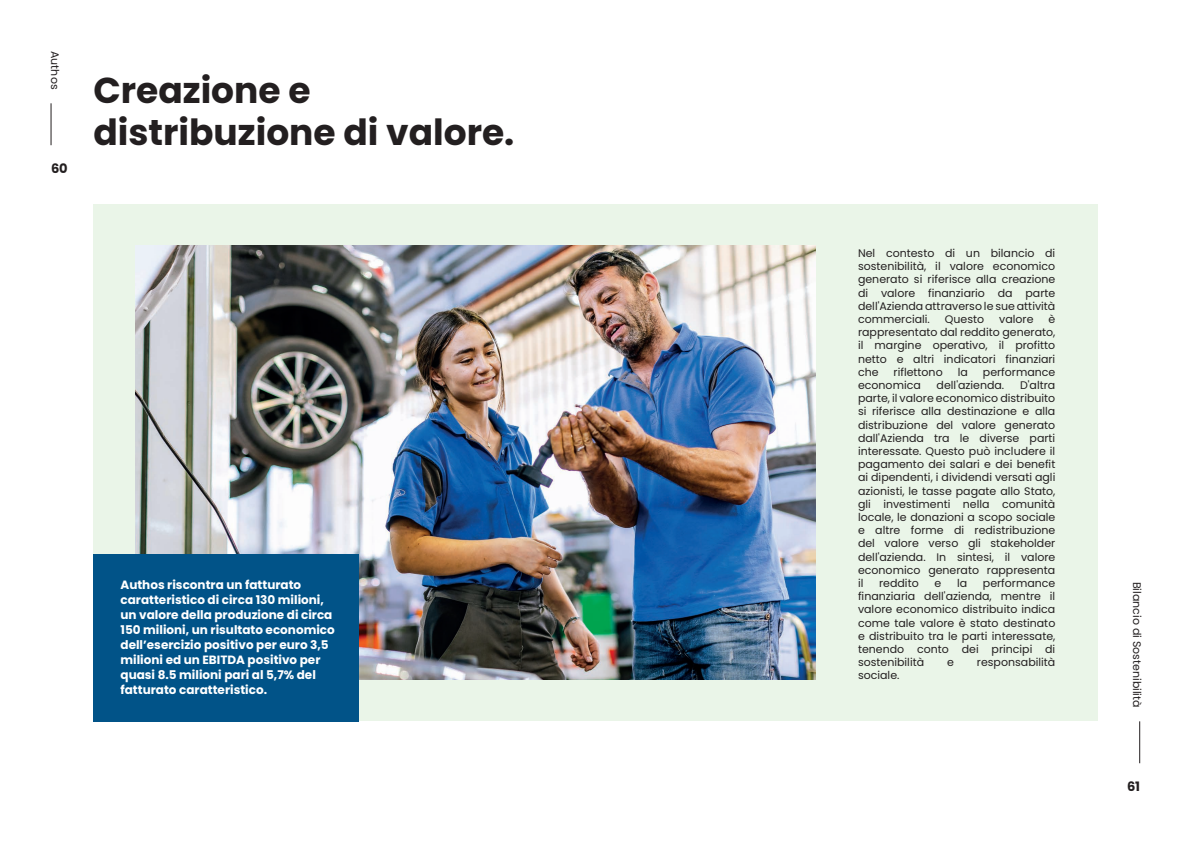
<style>
.page{position:relative;width:1191px;height:842px;background:#fff}
.page>*{position:absolute;margin:0;border:0;box-sizing:border-box;transform-origin:0 0}
.t1{font:700 36px/42px "Poppins";color:#231f20}
.t2{font:700 13px "Poppins";color:#231f20}
.t3{font:700 12px/15px "Poppins";color:#fff}
.t4{font:11px/13.2px "Poppins";color:#231f20;text-align:justify}
</style>
<div class="page">
<div style="left:93px;top:204px;width:1004px;height:517px;background:#eaf5e8"></div>
<img style="left:136px;top:246px;width:679px;height:433px">
<hr style="left:51px;top:103px;width:1px;height:42px;background:#231f20">
<hr style="left:1139px;top:721px;width:1px;height:42px;background:#231f20">
<div style="left:93px;top:554px;width:265px;height:167px;background:#015388"></div>
<p class="t4" style="left:61px;top:51px;width:40px;rotate:90deg">Authos</p>
<p class="t2" style="left:51px;top:161px;width:18px">60</p>
<h1 class="t1" style="left:93px;top:70px;width:422px">Creazione e distribuzione di valore.</h1>
<p class="t3" style="left:120px;top:578px;width:216px">Authos riscontra un fatturato caratteristico di circa 130 milioni, un valore della produzione di circa 150 milioni, un risultato economico dell’esercizio positivo per euro 3,5 milioni ed un EBITDA positivo per quasi 8.5 milioni pari al 5,7% del fatturato caratteristico.</p>
<p class="t4" style="left:858px;top:247px;width:199px">Nel contesto di un bilancio di sostenibilità, il valore economico generato si riferisce alla creazione di valore finanziario da parte dell'Azienda attraverso le sue attività commerciali.</p>
<p class="t4" style="left:858px;top:313px;width:199px;text-indent:190px">è rappresentato dal reddito generato, il margine operativo, il profitto netto e altri indicatori finanziari che</p>
<p class="t4" style="left:945px;top:313px;width:41px">Questo</p>
<p class="t4" style="left:999px;top:313px;width:36px">valore</p>
<p class="t4" style="left:893px;top:365px;width:51px">riflettono</p>
<p class="t4" style="left:957px;top:365px;width:12px">la</p>
<p class="t4" style="left:983px;top:365px;width:74px">performance</p>
<p class="t4" style="left:858px;top:379px;width:64px">economica</p>
<p class="t4" style="left:936px;top:379px;width:69px">dell'azienda.</p>
<p class="t4" style="left:858px;top:379px;width:199px;text-indent:162px">D'altra parte, il valore economico distribuito si riferisce alla destinazione e alla distribuzione del valore generato dall'Azienda tra le diverse parti interessate. Questo può includere il pagamento dei salari e dei benefit ai dipendenti, i dividendi versati agli azionisti, le tasse pagate allo Stato, gli investimenti nella comunità locale, le donazioni a scopo sociale e altre forme di redistribuzione del valore verso gli stakeholder dell'azienda. In sintesi, il valore economico generato rappresenta il</p>
<p class="t4" style="left:858px;top:577px;width:199px;text-indent:125px">performance finanziaria dell'azienda, mentre il valore economico distribuito indica come tale valore è stato destinato e distribuito tra le parti interessate, tenendo conto dei principi di sostenibilità</p>
<p class="t4" style="left:879px;top:577px;width:41px">reddito</p>
<p class="t4" style="left:934px;top:577px;width:8px">e</p>
<p class="t4" style="left:957px;top:577px;width:12px">la</p>
<p class="t4" style="left:947px;top:656px;width:8px">e</p>
<p class="t4" style="left:977px;top:656px;width:80px">responsabilità</p>
<p class="t4" style="left:858px;top:669px;width:43px">sociale.</p>
<p class="t4" style="left:1143px;top:582px;width:127px;rotate:90deg">Bilancio di Sostenibilità</p>
<p class="t2" style="left:1127px;top:779px;width:15px">61</p>
</div>
